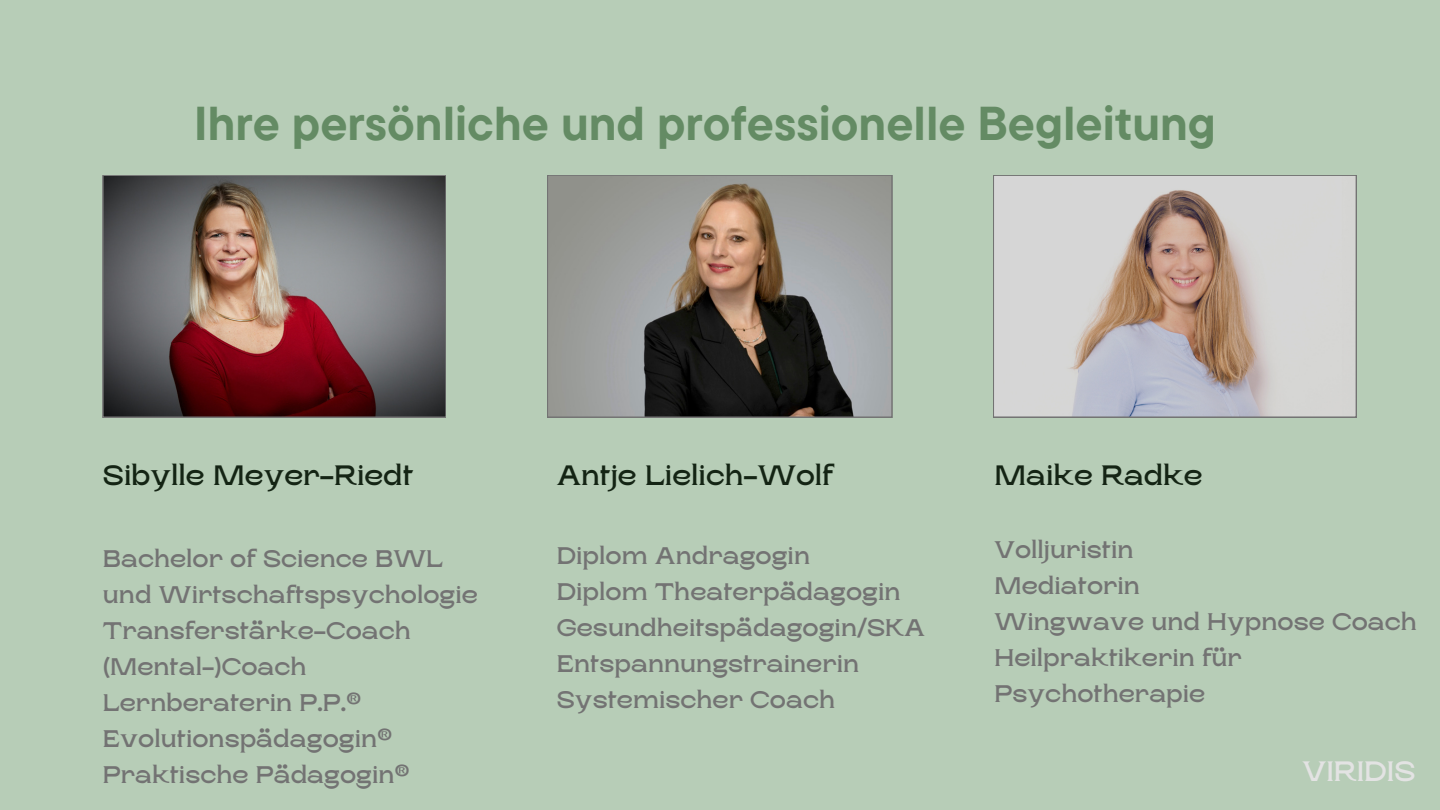
<style>
.page{position:relative;width:1440px;height:810px;background:#b7cdb7}
.page>*{position:absolute;margin:0;border:0;box-sizing:border-box;transform-origin:0 0}
.t1{font:700 47.3px "TT Commons Pro";color:#648b64}
.t2{font:700 28px "Rasputin";color:#142414}
.t3{font:700 28px "Rasputin";color:#e3e3e3}
.t4{font:700 24px/36px "Rasputin";color:#737373}
</style>
<div class="page">
<svg style="left:547px;top:175px;width:345px;height:242px;background:#7e7a75"></svg>
<svg style="left:103px;top:175px;width:343px;height:242px;background:#735b5b"></svg>
<svg style="left:993px;top:175px;width:363px;height:242px;background:#c6bebb"></svg>
<p class="t1" style="left:194px;top:93px;width:1023px">Ihre persönliche und professionelle Begleitung</p>
<p class="t2" style="left:103px;top:460px;width:312px">Sibylle Meyer-Riedt</p>
<h3 class="t4" style="left:103px;top:541px;width:377px">Bachelor of Science BWL und Wirtschaftspsychologie</h3>
<p class="t4" style="left:103px;top:613px;width:310px">Transferstärke-Coach</p>
<p class="t4" style="left:103px;top:649px;width:205px">(Mental-)Coach</p>
<p class="t4" style="left:103px;top:685px;width:260px">Lernberaterin P.P.®</p>
<p class="t4" style="left:103px;top:721px;width:291px">Evolutionspädagogin®</p>
<p class="t4" style="left:103px;top:757px;width:309px">Praktische Pädagogin®</p>
<p class="t2" style="left:557px;top:460px;width:278px">Antje Lielich-Wolf</p>
<h3 class="t4" style="left:557px;top:538px;width:255px">Diplom Andragogin</h3>
<p class="t4" style="left:557px;top:574px;width:345px">Diplom Theaterpädagogin</p>
<p class="t4" style="left:557px;top:610px;width:370px">Gesundheitspädagogin/SKA</p>
<p class="t4" style="left:557px;top:646px;width:304px">Entspannungstrainerin</p>
<p class="t4" style="left:557px;top:682px;width:280px">Systemischer Coach</p>
<p class="t2" style="left:995px;top:460px;width:210px">Maike Radke</p>
<h3 class="t4" style="left:995px;top:532px;width:141px">Volljuristin</h3>
<p class="t4" style="left:995px;top:568px;width:147px">Mediatorin</p>
<p class="t4" style="left:995px;top:604px;width:424px">Wingwave und Hypnose Coach</p>
<p class="t4" style="left:995px;top:640px;width:249px">Heilpraktikerin für<br>Psychotherapie</p>
<p class="t3" style="left:1303px;top:756px;width:114px">VIRIDIS</p>
</div>
